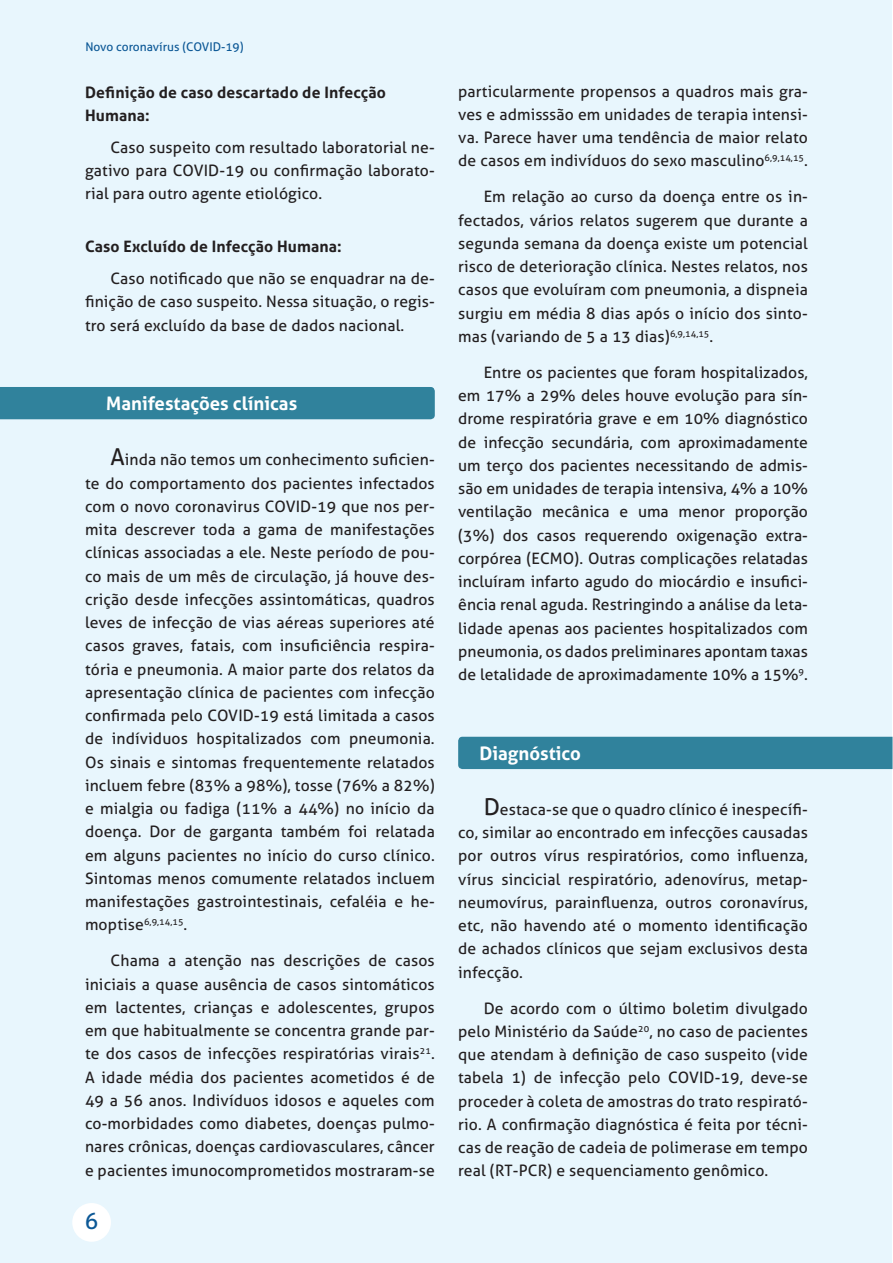
<style>
.page{position:relative;width:893px;height:1263px;background:#fff}
.page>*{position:absolute;margin:0;border:0;box-sizing:border-box;transform-origin:0 0}
.t1{font:22.5px "Aller";color:#0c5896}
.t2{font:700 18.6px "Aller";color:#fff}
.t3{font:15.75px/23.2px "Aller";letter-spacing:.01em;color:#231f20;text-align:justify}
.t4{font:700 15.75px/23.2px "Aller";letter-spacing:.01em;color:#231f20}
.t5{font:12px "Aller";color:#0c5896}
.t6{font:9.15px "Aller";color:#231f20}
.s1{font-size:23.25px}
.s2{font-size:15.75px}
</style>
<div class="page">
<div style="left:0;top:0;width:892px;height:1263px;background:#e8f6fd"></div>
<div style="left:72px;top:1203px;width:39px;height:39px;background:#fff;border-radius:50%"></div>
<div style="left:0;top:387px;width:435px;height:32px;background:#30829c"></div>
<div style="left:458px;top:737px;width:434px;height:32px;background:#30829c"></div>
<p class="t5" style="left:85px;top:39px;width:160px">Novo coronavírus (COVID-19)</p>
<p class="t4" style="left:85px;top:81px;width:302px">Definição de caso descartado de Infecção<br>Humana:</p>
<p class="t3" style="left:85px;top:136px;width:351px;text-indent:26px">Caso suspeito com resultado laboratorial ne&shy;gativo para COVID-19 ou confirmação laborato&shy;rial para outro agente etiológico.</p>
<p class="t4" style="left:85px;top:235px;width:258px">Caso Excluído de Infecção Humana:</p>
<p class="t3" style="left:85px;top:267px;width:351px;text-indent:26px">Caso notificado que não se enquadrar na de&shy;finição de caso suspeito. Nessa situação, o regis&shy;tro será excluído da base de dados nacional.</p>
<p class="t2" style="left:106px;top:392px;width:192px">Manifestações clínicas</p>
<p class="t3" style="left:85px;top:448px;width:351px;text-indent:26px"><span class="s1">A</span>inda não temos um conhecimento suficien&shy;te do comportamento dos pacientes infectados com o novo coronavirus COVID-19 que nos per&shy;mita descrever toda a gama de manifestações clínicas associadas a ele. Neste período de pou&shy;co mais de um mês de circulação, já houve des&shy;crição desde infecções assintomáticas, quadros leves de infecção de vias aéreas superiores até casos graves, fatais, com insuficiência respira&shy;tória e pneumonia. A maior parte dos relatos da apresentação clínica de pacientes com infecção confirmada pelo COVID-19 está limitada a casos de indíviduos hospitalizados com pneumonia.<br>Os sinais e sintomas frequentemente relatados incluem febre (83% a 98%), tosse (76% a 82%) e mialgia ou fadiga (11% a 44%) no início da doença. Dor de garganta também foi relatada em alguns pacientes no início do curso clínico.<br>Sintomas menos comumente relatados incluem manifestações gastrointestinais, cefaléia e he-</p>
<p class="t6" style="left:85px;top:916px;width:104px"><span class="s2">moptise</span>6,9,14,15<span class="s2">.</span></p>
<p class="t3" style="left:85px;top:949px;width:351px;text-indent:26px">Chama a atenção nas descrições de casos iniciais a quase ausência de casos sintomáticos em lactentes, crianças e adolescentes, grupos em que habitualmente se concentra grande par&shy;te dos casos de infecções respiratórias virais<sup>21</sup>.<br>A idade média dos pacientes acometidos é de 49 a 56 anos. Indivíduos idosos e aqueles com co-morbidades como diabetes, doenças pulmo&shy;nares crônicas, doenças cardiovasculares, câncer e pacientes imunocomprometidos mostraram-se</p>
<h1 class="t1" style="left:85px;top:1207px;width:15px">6</h1>
<p class="t3" style="left:458px;top:79px;width:351px">particularmente propensos a quadros mais gra&shy;ves e admisssão em unidades de terapia intensi&shy;va. Parece haver uma tendência de maior relato de casos em indivíduos do sexo masculino<sup>6,9,14,15</sup>.</p>
<p class="t3" style="left:458px;top:185px;width:351px;text-indent:26px">Em relação ao curso da doença entre os in&shy;fectados, vários relatos sugerem que durante a segunda semana da doença existe um potencial risco de deterioração clínica. Nestes relatos, nos casos que evoluíram com pneumonia, a dispneia surgiu em média 8 dias após o início dos sinto&shy;mas (variando de 5 a 13 dias)<sup>6,9,14,15</sup>.</p>
<p class="t3" style="left:458px;top:361px;width:351px;text-indent:26px">Entre os pacientes que foram hospitalizados, em 17% a 29% deles houve evolução para sín&shy;drome respiratória grave e em 10% diagnóstico de infecção secundária, com aproximadamente um terço dos pacientes necessitando de admis&shy;são em unidades de terapia intensiva, 4% a 10% ventilação mecânica e uma menor proporção (3%) dos casos requerendo oxigenação extra&shy;corpórea (ECMO). Outras complicações relatadas incluíram infarto agudo do miocárdio e insufici&shy;ência renal aguda. Restringindo a análise da leta&shy;lidade apenas aos pacientes hospitalizados com pneumonia, os dados preliminares apontam taxas de letalidade de aproximadamente 10% a 15%<sup>9</sup>.</p>
<p class="t2" style="left:479px;top:742px;width:103px">Diagnóstico</p>
<p class="t3" style="left:458px;top:798px;width:351px;text-indent:26px"><span class="s1">D</span>estaca-se que o quadro clínico é inespecífi&shy;co, similar ao encontrado em infecções causadas por outros vírus respiratórios, como influenza, vírus sincicial respiratório, adenovírus, metap&shy;neumovírus, parainfluenza, outros coronavírus, etc, não havendo até o momento identificação de achados clínicos que sejam exclusivos desta infecção.</p>
<p class="t3" style="left:458px;top:996px;width:351px;text-indent:26px">De acordo com o último boletim divulgado pelo Ministério da Saúde<sup>20</sup>, no caso de pacientes que atendam à definição de caso suspeito (vide tabela 1) de infecção pelo COVID-19, deve-se proceder à coleta de amostras do trato respirató&shy;rio. A confirmação diagnóstica é feita por técni&shy;cas de reação de cadeia de polimerase em tempo real (RT-PCR) e sequenciamento genômico.</p>
</div>
